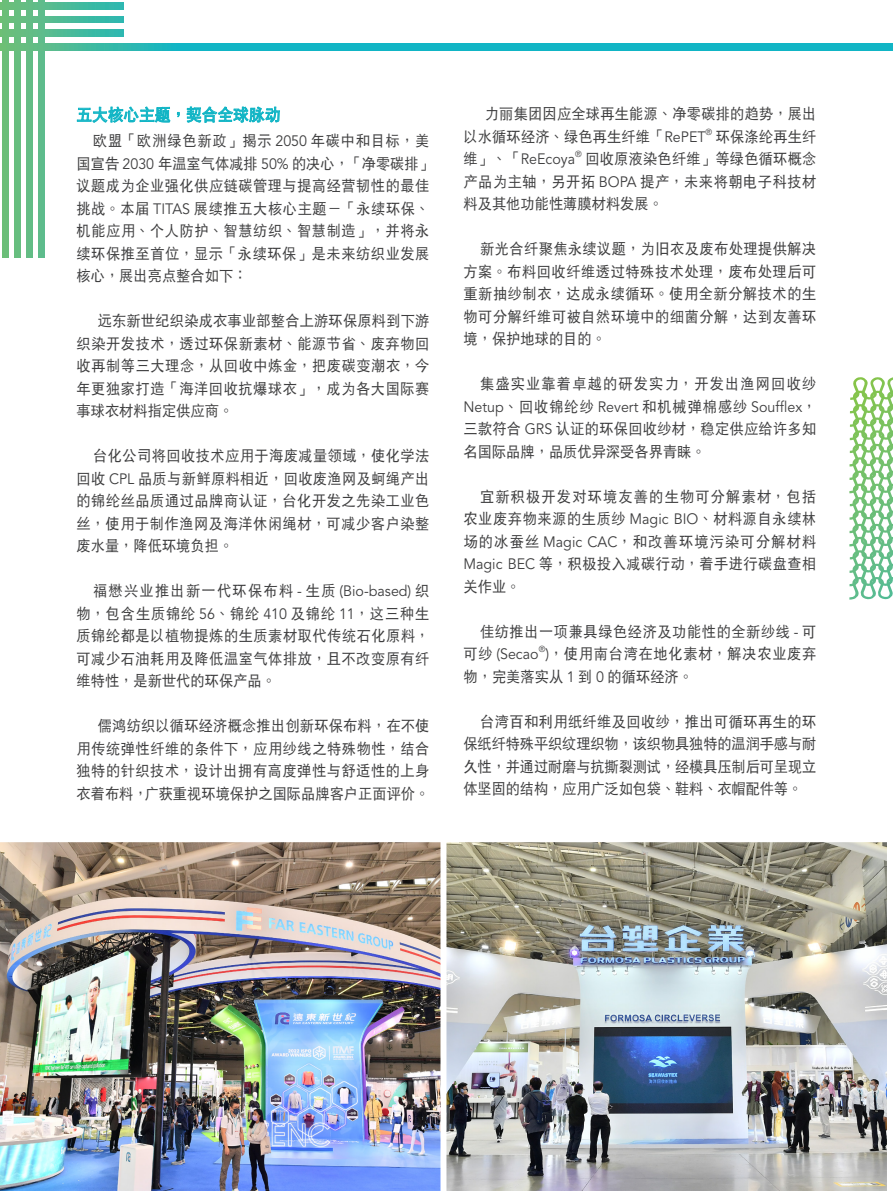
<style>
.page{position:relative;width:893px;height:1191px;background:#fff}
.page>*{position:absolute;margin:0;border:0;box-sizing:border-box;transform-origin:0 0}
.中標{font:16.5px "DF Hei GB5 Std W5";color:#11b5c5;scale:.95 1}
.簡體_內文{font:15px/22.5px "DF Hei GB5 Std W5";letter-spacing:.035em;color:#3e3e3f;text-align:justify;scale:.95 1}
.簡體_內文-2{font:15px/22.5px "DF Hei GB5 Std W5";letter-spacing:.015em;color:#3e3e3f;scale:.95 1}
.簡體_內文-3{font:15px "DF Hei GB5 Std W5";color:#3e3e3f;scale:.95 1}
.簡體_內文-4{font:15px "Avenir";color:#3e3e3f;scale:.95 1}
.簡體_內文-5{font:15px "DF Hei GB5 Std W5";letter-spacing:.01em;color:#3e3e3f;scale:.95 1}
.簡體_內文-6{font:8.7px "Avenir";color:#3e3e3f;scale:.95 1}
.s1{font-family:"Avenir"}
.s2{font-family:"DF Hei GB5 Std W5"}
</style>
<div class="page">
<div style="left:2px;top:0;width:7px;height:257px;background:#6bbe78"></div>
<div style="left:14px;top:0;width:7px;height:257px;background:#67be7f"></div>
<div style="left:26px;top:0;width:7px;height:257px;background:#63bd85"></div>
<div style="left:38px;top:0;width:7px;height:257px;background:#5ebc8b"></div>
<svg style="left:0;top:44px;width:893px;height:6px;background:#1ab5bd"></svg>
<svg style="left:0;top:30px;width:124px;height:6px"></svg>
<svg style="left:0;top:16px;width:124px;height:7px"></svg>
<svg style="left:0;top:3px;width:124px;height:6px"></svg>
<svg style="left:849px;top:377px;width:44px;height:223px"></svg>
<svg style="left:77px;top:106px;width:94px;height:17px"></svg>
<svg style="left:177px;top:112px;width:3px;height:5px"></svg>
<svg style="left:187px;top:106px;width:93px;height:17px"></svg>
<img style="left:0;top:842px;width:437px;height:349px">
<img style="left:437px;top:842px;width:447px;height:349px">
<svg style="left:884px;top:842px;width:3px;height:349px"></svg>
<p class="中標" style="left:77px;top:106px;width:216px">五大核心主題，契合全球脈動</p>
<p class="簡體_內文" style="left:77px;top:129px;width:377px;text-align:left;text-indent:17px">歐盟「歐洲綠色新政」揭示 <span class="s1">2050</span> 年碳中和目標，美國宣告 <span class="s1">2030</span> 年溫室氣體減排 <span class="s1">50%</span> 的決心，「淨零碳排」議題成為企業強化供應鏈碳管理與提高經營韌性的最佳挑戰。本屆 <span class="s1">TITAS</span> 展續推五大核心主題－「永續環保、機能應用、個人防護、智慧紡織、智慧製造」，並將永續環保推至首位，顯示「永續環保」是未來紡織業發展核心，展出亮點整合如下：</p>
<p class="簡體_內文" style="left:77px;top:309px;width:373px;text-indent:21px">遠東新世紀織染成衣事業部整合上游環保原料到下游織染開發技術，透過環保新素材、能源節省、廢棄物回收再製等三大理念，從回收中煉金，把廢碳變潮衣，今年更獨家打造「海洋回收抗爆球衣」，成為各大國際賽事球衣材料指定供應商。</p>
<p class="簡體_內文" style="left:77px;top:444px;width:373px;text-indent:17px">台化公司將回收技術應用於海廢減量領域，使化學法回收 <span class="s1">CPL</span> 品質與新鮮原料相近，回收廢漁網及蚵繩產出的錦綸絲品質通過品牌商認證，台化開發之先染工業色絲，使用於製作漁網及海洋休閒繩材，可減少客戶染整廢水量，降低環境負擔。</p>
<p class="簡體_內文" style="left:77px;top:579px;width:373px;text-indent:17px">福懋興業推出新一代環保布料 <span class="s1">-</span> 生質 <span class="s1">(Bio-based)</span> 織物，包含生質錦綸 <span class="s1">56</span>、錦綸 <span class="s1">410</span> 及錦綸 <span class="s1">11</span>，這三種生質錦綸都是以植物提煉的生質素材取代傳統石化原料，可減少石油耗用及降低溫室氣體排放，且不改變原有纖維特性，是新世代的環保產品。</p>
<p class="簡體_內文" style="left:77px;top:714px;width:373px;text-indent:21px">儒鴻紡織以循環經濟概念推出創新環保布料，在不使用傳統彈性纖維的條件下，應用紗線之特殊物性，結合獨特的針織技術，設計出擁有高度彈性與舒適性的上身衣著布料，廣獲重視環境保護之國際品牌客戶正面評價。</p>
<p class="簡體_內文-2" style="left:463px;top:102px;width:373px;text-indent:21px">力麗集團因應全球再生能源、淨零碳排的趨勢，展出以水循環經濟、綠色再生纖維「<span class="s1">RePET</span></p>
<p class="簡體_內文-6" style="left:706px;top:126px;width:8px">®</p>
<p class="簡體_內文-5" style="left:716px;top:128px;width:107px">環保滌綸再生纖</p>
<p class="簡體_內文-4" style="left:463px;top:150px;width:119px"><span class="s2">維」、「</span>ReEcoya</p>
<p class="簡體_內文-6" style="left:575px;top:149px;width:8px">®</p>
<p class="簡體_內文" style="left:463px;top:147px;width:373px;text-indent:122px">回收原液染色纖維」等綠色循環概念產品為主軸，另開拓 <span class="s1">BOPA</span> 提產，未來將朝電子科技材料及其他功能性薄膜材料發展。</p>
<p class="簡體_內文" style="left:463px;top:237px;width:373px;text-indent:17px">新光合纖聚焦永續議題，為舊衣及廢布處理提供解決方案。布料回收纖維透過特殊技術處理，廢布處理後可重新抽紗製衣，達成永續循環。使用全新分解技術的生物可分解纖維可被自然環境中的細菌分解，達到友善環境，保護地球的目的。</p>
<p class="簡體_內文" style="left:463px;top:372px;width:373px;text-indent:17px">集盛實業靠著卓越的研發實力，開發出漁網回收紗<span class="s1">Netup</span>、回收錦綸紗 <span class="s1">Revert</span> 和機械彈棉感紗 <span class="s1">Soufflex</span>，三款符合 <span class="s1">GRS</span> 認證的環保回收紗材，穩定供應給許多知名國際品牌，品質優異深受各界青睞。</p>
<p class="簡體_內文" style="left:463px;top:485px;width:373px;text-indent:17px">宜新積極開發對環境友善的生物可分解素材，包括農業廢棄物來源的生質紗 <span class="s1">Magic BIO</span>、材料源自永續林場的冰蠶絲 <span class="s1">Magic CAC</span>，和改善環境汙染可分解材料<span class="s1">Magic BEC</span> 等，積極投入減碳行動，著手進行碳盤查相關作業。</p>
<p class="簡體_內文" style="left:463px;top:620px;width:373px;text-align:right">佳紡推出一項兼具綠色經濟及功能性的全新紗線 <span class="s1">-</span> 可可紗 <span class="s1">(Secao )</span>，使用南臺灣在地化素材，解決農業廢棄</p>
<p class="簡體_內文-6" style="left:539px;top:644px;width:8px">®</p>
<p class="簡體_內文-3" style="left:463px;top:668px;width:243px">物，完美落實從 <span class="s1">1</span> 到 <span class="s1">0</span> 的循環經濟。</p>
<p class="簡體_內文" style="left:463px;top:710px;width:373px;text-indent:17px">台灣百和利用紙纖維及回收紗，推出可循環再生的環保紙纖特殊平織紋理織物，該織物具獨特的溫潤手感與耐久性，並通過耐磨與抗撕裂測試，經模具壓製後可呈現立體堅固的結構，應用廣泛如包袋、鞋料、衣帽配件等。</p>
</div>
